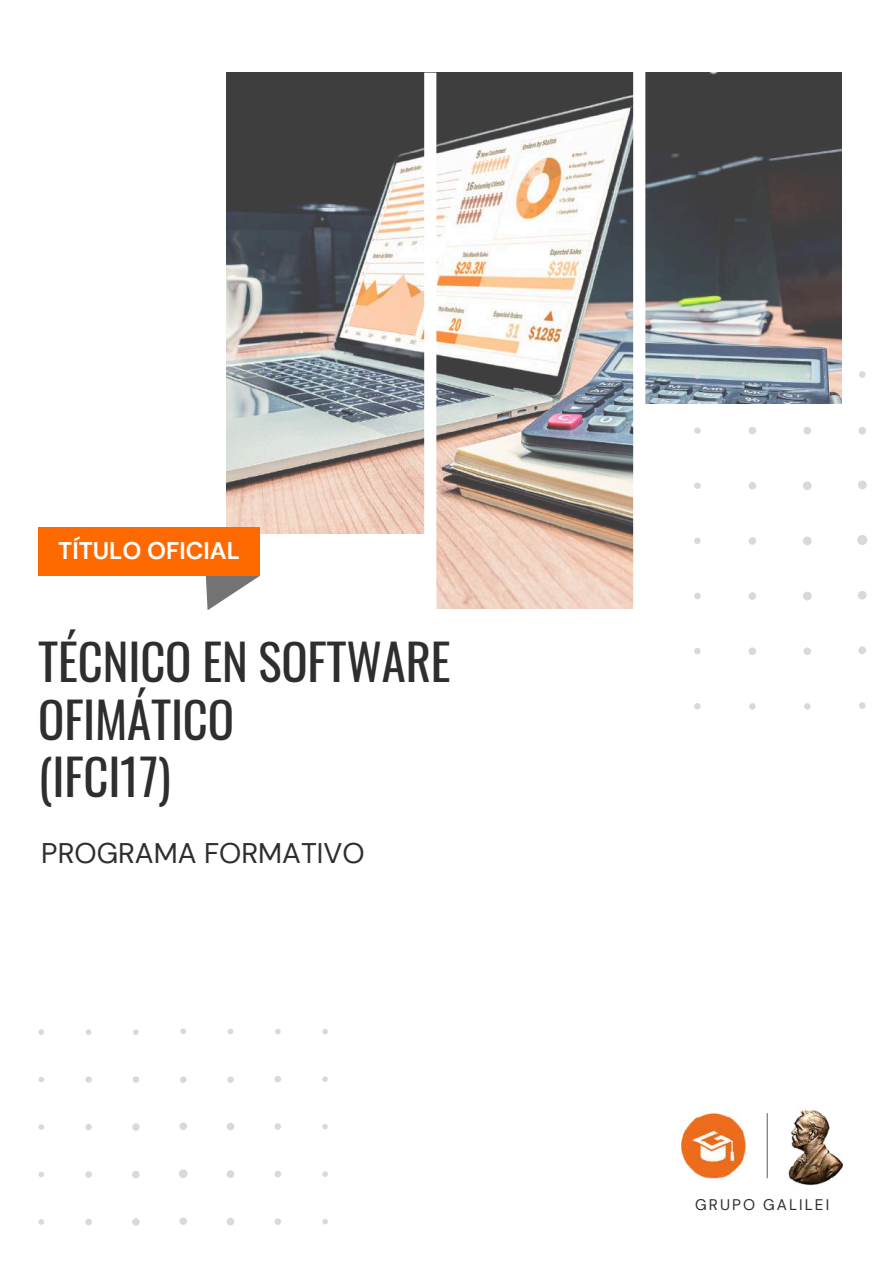
<style>
.page{position:relative;width:894px;height:1264px;background:#fff}
.page>*{position:absolute;margin:0;border:0;box-sizing:border-box;transform-origin:0 0}
.t1{font:48.75px/57.4px "Oswald";letter-spacing:-.005em;color:#2e2e2e}
.t2{font:28.35px "DM Sans";color:#2e2e2e}
.t3{font:700 24px "DM Sans";color:#fff}
.t4{font:15.3px "DM Sans";letter-spacing:.135em;color:#2e2e2e}
</style>
<div class="page">
<img style="left:227px;top:73px;width:614px;height:535px">
<div style="left:424px;top:73px;width:12px;height:540px;background:#fff"></div>
<div style="left:633px;top:69px;width:12px;height:540px;background:#fff"></div>
<div style="left:223px;top:534px;width:203px;height:79px;background:#fff"></div>
<div style="left:644px;top:404px;width:203px;height:236px;background:#fff"></div>
<svg style="left:38px;top:1028px;width:289px;height:198px"></svg>
<svg style="left:694px;top:371px;width:174px;height:338px"></svg>
<svg style="left:204px;top:575px;width:56px;height:35px"></svg>
<div style="left:38px;top:527px;width:222px;height:48px;background:#ff6a00"></div>
<img style="left:681px;top:1109px;width:161px;height:77px">
<p class="t3" style="left:58px;top:534px;width:183px">TÍTULO OFICIAL</p>
<p class="t1" style="left:38px;top:631px;width:414px">TÉCNICO EN SOFTWARE<br>OFIMÁTICO<br>(IFCI17)</p>
<p class="t2" style="left:41px;top:834px;width:325px">PROGRAMA FORMATIVO</p>
<p class="t4" style="left:695px;top:1194px;width:135px">GRUPO GALILEI</p>
</div>
